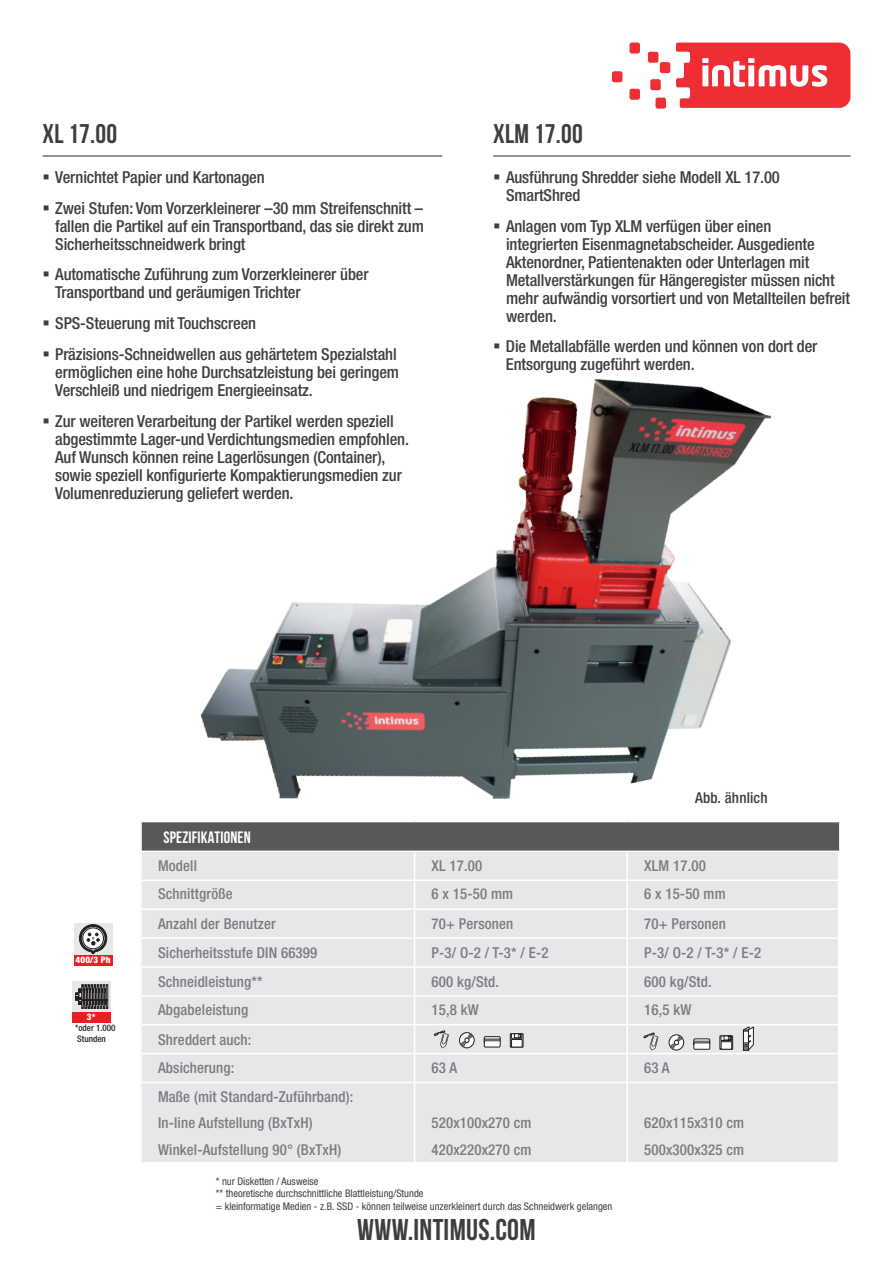
<style>
.page{position:relative;width:893px;height:1263px;background:#fff}
.page>*{position:absolute;margin:0;border:0;box-sizing:border-box;transform-origin:0 0}
.t1{font:700 30px "Bebas Neue";letter-spacing:.01em;color:#3e3e3f}
.t2{font:700 27px "Bebas Neue";letter-spacing:.01em;color:#3e3e3f}
.t3{font:500 condensed 16.5px/18px "Helvetica Neue LT Std";letter-spacing:-.005em;color:#3e3e3f}
.t4{font:700 16.5px "Bebas Neue";letter-spacing:.01em;color:#fff}
.t5{font:500 condensed 15px/26.5px "Helvetica Neue LT Std";letter-spacing:.01em;color:#7a7c7f}
.t6{font:500 condensed 15px "Helvetica Neue LT Std";letter-spacing:.01em;color:#3e3e3f}
.t7{font:condensed 10.5px/12.6px "Helvetica Neue LT Std";color:#3e3e3f}
.t8{font:500 condensed 9px/10.8px "Helvetica Neue LT Std";color:#231f20}
.t9{font:900 condensed 9px "Helvetica Neue LT Std";color:#fff}
</style>
<div class="page">
<svg style="left:612px;top:43px;width:238px;height:66px"></svg>
<img style="left:200px;top:378px;width:572px;height:421px">
<hr style="left:43px;top:155px;width:399px;height:2px;background:#3e3e3f">
<hr style="left:493px;top:155px;width:357px;height:2px;background:#3e3e3f">
<div style="left:74px;top:923px;width:38px;height:32px;background:#e6e7e9"></div>
<div style="left:74px;top:955px;width:38px;height:11px;background:#ee1d23"></div>
<svg style="left:79px;top:924px;width:28px;height:30px"></svg>
<svg style="left:72px;top:981px;width:38px;height:31px"></svg>
<div style="left:72px;top:1012px;width:38px;height:11px;background:#ee1d23"></div>
<svg style="left:76px;top:984px;width:32px;height:24px"></svg>
<div style="left:140px;top:823px;width:698px;height:339px;background:#e6e7e9"></div>
<div style="left:141px;top:821px;width:699px;height:30px;background:#57585a"></div>
<hr style="left:140px;top:821px;width:275px;height:1px;background:#fff">
<hr style="left:415px;top:821px;width:212px;height:1px;background:#fff">
<hr style="left:627px;top:821px;width:214px;height:1px;background:#fff">
<hr style="left:142px;top:850px;width:273px;height:2px;background:#fff">
<hr style="left:415px;top:850px;width:212px;height:2px;background:#fff">
<hr style="left:627px;top:850px;width:212px;height:2px;background:#fff">
<hr style="left:142px;top:879px;width:273px;height:2px;background:#fff">
<hr style="left:415px;top:879px;width:212px;height:2px;background:#fff">
<hr style="left:627px;top:879px;width:212px;height:2px;background:#fff">
<hr style="left:142px;top:908px;width:273px;height:2px;background:#fff">
<hr style="left:415px;top:908px;width:212px;height:2px;background:#fff">
<hr style="left:627px;top:908px;width:212px;height:2px;background:#fff">
<hr style="left:142px;top:937px;width:272px;height:2px;background:#fff">
<hr style="left:415px;top:937px;width:212px;height:2px;background:#fff">
<hr style="left:627px;top:937px;width:212px;height:2px;background:#fff">
<hr style="left:142px;top:966px;width:273px;height:2px;background:#fff">
<hr style="left:415px;top:966px;width:212px;height:2px;background:#fff">
<hr style="left:627px;top:966px;width:212px;height:2px;background:#fff">
<hr style="left:142px;top:995px;width:273px;height:1px;background:#fff">
<hr style="left:415px;top:995px;width:212px;height:1px;background:#fff">
<hr style="left:627px;top:995px;width:212px;height:1px;background:#fff">
<hr style="left:142px;top:1024px;width:273px;height:1px;background:#fff">
<hr style="left:415px;top:1024px;width:212px;height:1px;background:#fff">
<hr style="left:627px;top:1024px;width:212px;height:1px;background:#fff">
<hr style="left:142px;top:1053px;width:273px;height:1px;background:#fff">
<hr style="left:415px;top:1053px;width:212px;height:1px;background:#fff">
<hr style="left:627px;top:1053px;width:212px;height:1px;background:#fff">
<hr style="left:142px;top:1082px;width:273px;height:1px;background:#fff">
<hr style="left:140px;top:822px;width:2px;height:29px;background:#fff">
<hr style="left:839px;top:822px;width:2px;height:29px;background:#fff">
<hr style="left:140px;top:851px;width:2px;height:29px;background:#fff">
<hr style="left:626px;top:852px;width:2px;height:27px;background:#fff">
<hr style="left:140px;top:880px;width:2px;height:29px;background:#fff">
<hr style="left:626px;top:881px;width:2px;height:27px;background:#fff">
<hr style="left:140px;top:909px;width:2px;height:29px;background:#fff">
<hr style="left:626px;top:910px;width:2px;height:27px;background:#fff">
<hr style="left:140px;top:938px;width:2px;height:29px;background:#fff">
<hr style="left:626px;top:939px;width:2px;height:27px;background:#fff">
<hr style="left:140px;top:967px;width:2px;height:29px;background:#fff">
<hr style="left:626px;top:968px;width:2px;height:27px;background:#fff">
<hr style="left:140px;top:996px;width:2px;height:29px;background:#fff">
<hr style="left:626px;top:996px;width:2px;height:28px;background:#fff">
<hr style="left:140px;top:1025px;width:2px;height:28px;background:#fff">
<hr style="left:626px;top:1025px;width:2px;height:28px;background:#fff">
<hr style="left:140px;top:1053px;width:2px;height:29px;background:#fff">
<hr style="left:626px;top:1054px;width:2px;height:28px;background:#fff">
<hr style="left:140px;top:1082px;width:2px;height:80px;background:#fff">
<hr style="left:414px;top:1083px;width:1px;height:79px;background:#fff">
<hr style="left:626px;top:1083px;width:2px;height:79px;background:#fff">
<hr style="left:415px;top:1082px;width:212px;height:1px;background:#fff">
<hr style="left:627px;top:1082px;width:212px;height:1px;background:#fff">
<svg style="left:414px;top:852px;width:1px;height:230px"></svg>
<div style="left:669px;top:1034px;width:15px;height:16px;border:1px solid #231f20;border-radius:50%"></div>
<svg style="left:671px;top:1036px;width:11px;height:12px"></svg>
<svg style="left:693px;top:1038px;width:17px;height:12px"></svg>
<svg style="left:719px;top:1035px;width:14px;height:15px"></svg>
<svg style="left:643px;top:1032px;width:15px;height:18px"></svg>
<svg style="left:743px;top:1026px;width:11px;height:25px"></svg>
<div style="left:460px;top:1033px;width:14px;height:15px;background:#4d4a4b;border-radius:50%"></div>
<div style="left:459px;top:1032px;width:15px;height:16px;border:1px solid #231f20;border-radius:50%"></div>
<svg style="left:461px;top:1034px;width:11px;height:12px"></svg>
<svg style="left:484px;top:1036px;width:17px;height:11px"></svg>
<svg style="left:510px;top:1033px;width:13px;height:14px"></svg>
<svg style="left:434px;top:1030px;width:15px;height:18px"></svg>
<h2 class="t2" style="left:43px;top:119px;width:76px">XL 17.00</h2>
<p class="t3" style="left:43px;top:168px;width:224px">▪ Vernichtet Papier und Kartonagen</p>
<p class="t3" style="left:55px;top:199px;width:370px;text-align:justify;text-indent:-13px">▪ Zwei Stufen: Vom Vorzerkleinerer –30 mm Streifenschnitt – fallen die Partikel auf ein Transportband, das sie direkt zum Sicherheitsschneidwerk bringt</p>
<p class="t3" style="left:55px;top:265px;width:315px;text-indent:-13px">▪ Automatische Zuführung zum Vorzerkleinerer über<br>Transportband und geräumigen Trichter</p>
<p class="t3" style="left:42px;top:314px;width:215px">▪ SPS-Steuerung mit Touchscreen</p>
<p class="t3" style="left:55px;top:345px;width:345px;text-indent:-13px">▪ Präzisions-Schneidwellen aus gehärtetem Spezialstahl ermöglichen eine hohe Durchsatzleistung bei geringem<br>Verschleiß und niedrigem Energieeinsatz.</p>
<p class="t3" style="left:55px;top:412px;width:355px;text-indent:-13px">▪ Zur weiteren Verarbeitung der Partikel werden speziell abgestimmte Lager-und Verdichtungsmedien empfohlen.<br>Auf Wunsch können reine Lagerlösungen (Container), sowie speziell konfigurierte Kompaktierungsmedien zur Volumenreduzierung geliefert werden.</p>
<h2 class="t2" style="left:493px;top:119px;width:91px">XLM 17.00</h2>
<p class="t3" style="left:506px;top:168px;width:275px;text-indent:-13px">▪ Ausführung Shredder siehe Modell XL 17.00<br>SmartShred</p>
<p class="t3" style="left:506px;top:217px;width:346px;text-indent:-13px">▪ Anlagen vom Typ XLM verfügen über einen<br>integrierten Eisenmagnetabscheider. Ausgediente Aktenordner, Patientenakten oder Unterlagen mit Metallverstärkungen für Hängeregister müssen nicht mehr aufwändig vorsortiert und von Metallteilen befreit werden.</p>
<p class="t3" style="left:506px;top:337px;width:313px;text-indent:-13px">▪ Die Metallabfälle werden und können von dort der<br>Entsorgung zugeführt werden.</p>
<p class="t6" style="left:695px;top:789px;width:74px">Abb. ähnlich</p>
<p class="t9" style="left:76px;top:954px;width:36px">400/3 Ph</p>
<p class="t9" style="left:87px;top:1011px;width:10px">3*</p>
<p class="t8" style="left:75px;top:1023px;width:42px">*oder 1.000<br>Stunden</p>
<p class="t4" style="left:163px;top:828px;width:89px">SPEZIFIKATIONEN</p>
<p class="t5" style="left:158px;top:852px;width:40px">Modell</p>
<p class="t5" style="left:432px;top:852px;width:52px">XL 17.00</p>
<p class="t5" style="left:644px;top:852px;width:63px">XLM 17.00</p>
<p class="t5" style="left:158px;top:881px;width:76px">Schnittgröße</p>
<p class="t5" style="left:432px;top:881px;width:83px">6 x 15-50 mm</p>
<p class="t5" style="left:644px;top:881px;width:83px">6 x 15-50 mm</p>
<p class="t5" style="left:158px;top:910px;width:119px">Anzahl der Benutzer</p>
<p class="t5" style="left:432px;top:910px;width:83px">70+ Personen</p>
<p class="t5" style="left:644px;top:910px;width:83px">70+ Personen</p>
<p class="t5" style="left:158px;top:939px;width:161px">Sicherheitsstufe DIN 66399</p>
<p class="t5" style="left:432px;top:939px;width:119px">P-3/ O-2 / T-3* / E-2</p>
<p class="t5" style="left:644px;top:939px;width:119px">P-3/ O-2 / T-3* / E-2</p>
<p class="t5" style="left:158px;top:968px;width:106px">Schneidleistung**</p>
<p class="t5" style="left:432px;top:968px;width:69px">600 kg/Std.</p>
<p class="t5" style="left:644px;top:968px;width:69px">600 kg/Std.</p>
<p class="t5" style="left:158px;top:996px;width:92px">Abgabeleistung</p>
<p class="t5" style="left:432px;top:996px;width:49px">15,8 kW</p>
<p class="t5" style="left:644px;top:996px;width:49px">16,5 kW</p>
<p class="t5" style="left:158px;top:1024px;width:95px;line-height:29px">Shreddert auch:<br>Absicherung:</p>
<p class="t5" style="left:432px;top:1055px;width:27px">63 A</p>
<p class="t5" style="left:644px;top:1055px;width:27px">63 A</p>
<p class="t5" style="left:158px;top:1083px;width:197px">Maße (mit Standard-Zuführband):<br>In-line Aufstellung (BxTxH)<br>Winkel-Aufstellung 90° (BxTxH)</p>
<p class="t5" style="left:432px;top:1109px;width:101px">520x100x270 cm<br>420x220x270 cm</p>
<p class="t5" style="left:644px;top:1109px;width:101px">620x115x310 cm<br>500x300x325 cm</p>
<p class="t7" style="left:216px;top:1175px;width:398px">* nur Disketten / Ausweise<br>** theoretische durchschnittliche Blattleistung/Stunde<br>= kleinformatige Medien - z.B. SSD - können teilweise unzerkleinert durch das Schneidwerk gelangen</p>
<h1 class="t1" style="left:357px;top:1213px;width:180px">WWW.INTIMUS.COM</h1>
</div>
